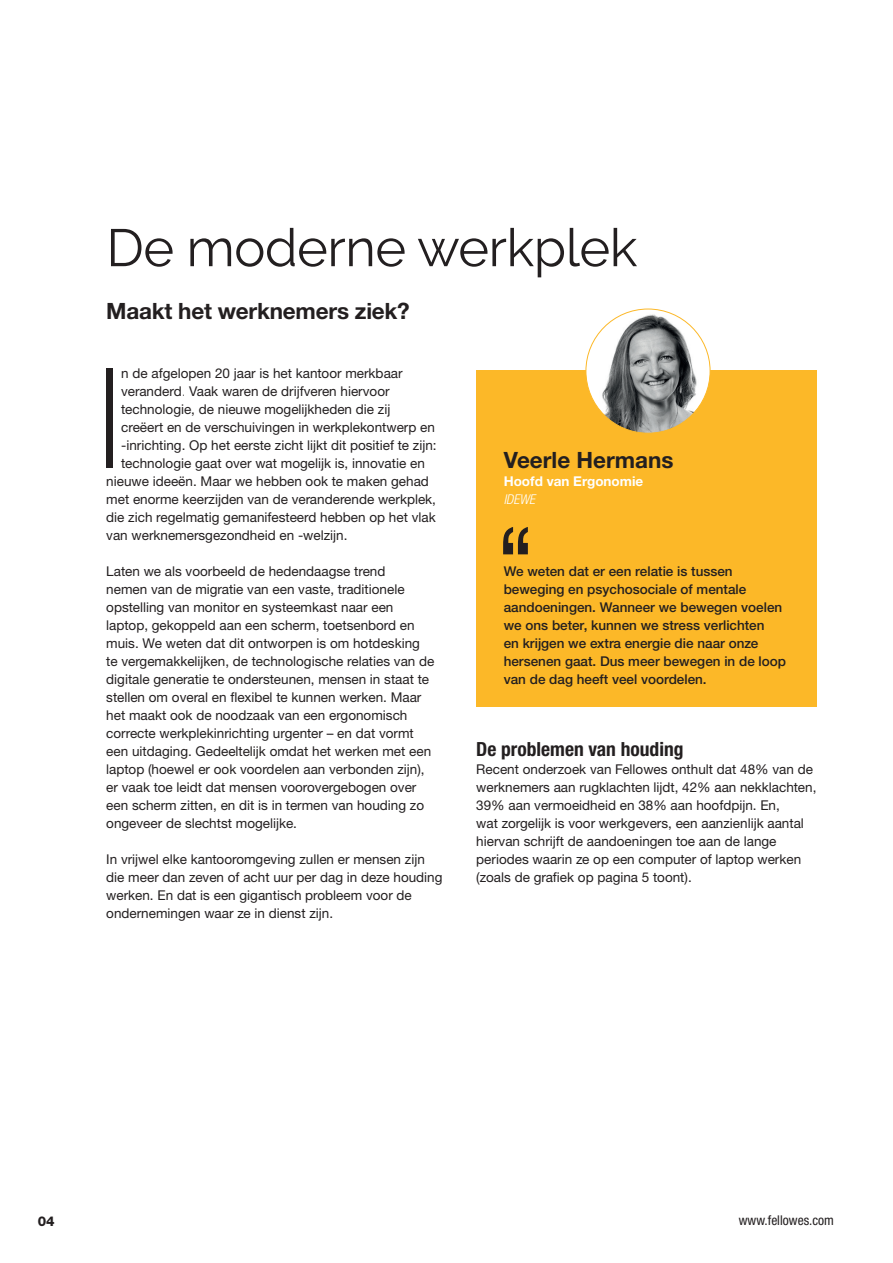
<style>
.page{position:relative;width:893px;height:1263px;background:#fff}
.page>*{position:absolute;margin:0;border:0;box-sizing:border-box;transform-origin:0 0}
.section_body_start{font:100 139.5px "Helvetica Neue LTW1 G";color:#231f20}
.Graph_axis{font:condensed 108px "Helvetica Neue LTW1 G";color:#231f20}
.Headline{font:52.5px "Raleway";letter-spacing:-.01em;color:#231f20}
.subhead{font:700 22.5px "Helvetica Neue LTW1 G";letter-spacing:-.01em;color:#231f20}
.body{font:700 22.5px "Helvetica Neue LTW1 G";color:#231f20}
.Crosshead{font:700 condensed 19.5px "Helvetica Neue LTW1 G";color:#231f20}
.body-2{font:13.5px/18px "Helvetica Neue LTW1 G";color:#231f20}
.section_body_start-2{font:13.5px "Helvetica Neue LTW1 G";color:#231f20}
.body-3{font:500 13.5px/18px "Helvetica Neue LTW1 G";color:#231f20}
.body-4{font:700 13.5px "Helvetica Neue LTW1 G";color:#fff}
.t1{font:condensed 13.5px "Helvetica Neue LTW1 G";color:#231f20}
.body-5{font:italic 300 condensed 13.5px "Helvetica Neue LTW1 G";color:#fff}
.t2{font:800 13.5px "Helvetica Neue LTW1 G";color:#231f20}
.s1{font-weight:100}
</style>
<div class="page">
<div style="left:476px;top:371px;width:340px;height:336px;background:#fcb828"></div>
<img style="left:586px;top:309px;width:124px;height:124px;border-radius:62px">
<p class="Headline" style="left:106px;top:217px;width:533px">De moderne werkplek</p>
<p class="subhead" style="left:106px;top:297px;width:305px">Maakt het werknemers ziek?</p>
<p class="section_body_start" style="left:97px;top:336px;width:25px">I</p>
<p class="section_body_start-2" style="left:121px;top:365px;width:283px">n de afgelopen 20 jaar is het kantoor merkbaar</p>
<p class="section_body_start-2" style="left:121px;top:383px;width:270px">veranderd<span class="s1">.</span> Vaak waren de drijfveren hiervoor</p>
<p class="section_body_start-2" style="left:121px;top:401px;width:271px">technologie, de nieuwe mogelijkheden die zij</p>
<p class="section_body_start-2" style="left:121px;top:419px;width:315px">creëert en de verschuivingen in werkplekontwerp en</p>
<p class="section_body_start-2" style="left:121px;top:437px;width:317px">-inrichting. Op het eerste zicht lijkt dit positief te zijn:</p>
<p class="section_body_start-2" style="left:121px;top:455px;width:305px">technologie gaat over wat mogelijk is, innovatie en</p>
<p class="section_body_start-2" style="left:106px;top:473px;width:324px">nieuwe ideeën. Maar we hebben ook te maken gehad</p>
<p class="section_body_start-2" style="left:106px;top:491px;width:331px">met enorme keerzijden van de veranderende werkplek,</p>
<p class="section_body_start-2" style="left:106px;top:509px;width:331px">die zich regelmatig gemanifesteerd hebben op het vlak</p>
<p class="section_body_start-2" style="left:106px;top:527px;width:243px">van werknemersgezondheid en -welzijn.</p>
<p class="body-2" style="left:106px;top:562px;width:330px">Laten we als voorbeeld de hedendaagse trend<br>nemen van de migratie van een vaste, traditionele opstelling van monitor en systeemkast naar een laptop, gekoppeld aan een scherm, toetsenbord en muis. We weten dat dit ontworpen is om hotdesking te vergemakkelijken, de technologische relaties van de digitale generatie te ondersteunen, mensen in staat te stellen om overal en flexibel te kunnen werken. Maar het maakt ook de noodzaak van een ergonomisch correcte werkplekinrichting urgenter – en dat vormt een uitdaging. Gedeeltelijk omdat het werken met een laptop (hoewel er ook voordelen aan verbonden zijn), er vaak toe leidt dat mensen voorovergebogen over een scherm zitten, en dit is in termen van houding zo ongeveer de slechtst mogelijke.</p>
<p class="body-2" style="left:106px;top:850px;width:338px">In vrijwel elke kantooromgeving zullen er mensen zijn die meer dan zeven of acht uur per dag in deze houding werken. En dat is een gigantisch probleem voor de ondernemingen waar ze in dienst zijn.</p>
<p class="body" style="left:504px;top:446px;width:171px">Veerle Hermans</p>
<p class="body-4" style="left:504px;top:473px;width:141px">Hoofd van Ergonomie</p>
<p class="body-5" style="left:504px;top:491px;width:33px">IDEWE</p>
<p class="Graph_axis" style="left:495px;top:502px;width:42px">‘‘</p>
<p class="body-3" style="left:504px;top:562px;width:284px">We weten dat er een relatie is tussen beweging en psychosociale of mentale aandoeningen. Wanneer we bewegen voelen we ons beter, kunnen we stress verlichten<br>en krijgen we extra energie die naar onze hersenen gaat. Dus meer bewegen in de loop van de dag heeft veel voordelen.</p>
<p class="Crosshead" style="left:476px;top:737px;width:209px">De problemen van houding</p>
<p class="body-2" style="left:476px;top:760px;width:342px">Recent onderzoek van Fellowes onthult dat 48% van de werknemers aan rugklachten lijdt, 42% aan nekklachten, 39% aan vermoeidheid en 38% aan hoofdpijn. En,<br>wat zorgelijk is voor werkgevers, een aanzienlijk aantal hiervan schrijft de aandoeningen toe aan de lange periodes waarin ze op een computer of laptop werken (zoals de grafiek op pagina 5 toont).</p>
<p class="t2" style="left:38px;top:1213px;width:19px">04</p>
<p class="t1" style="left:739px;top:1212px;width:97px">www.fellowes.com</p>
</div>
